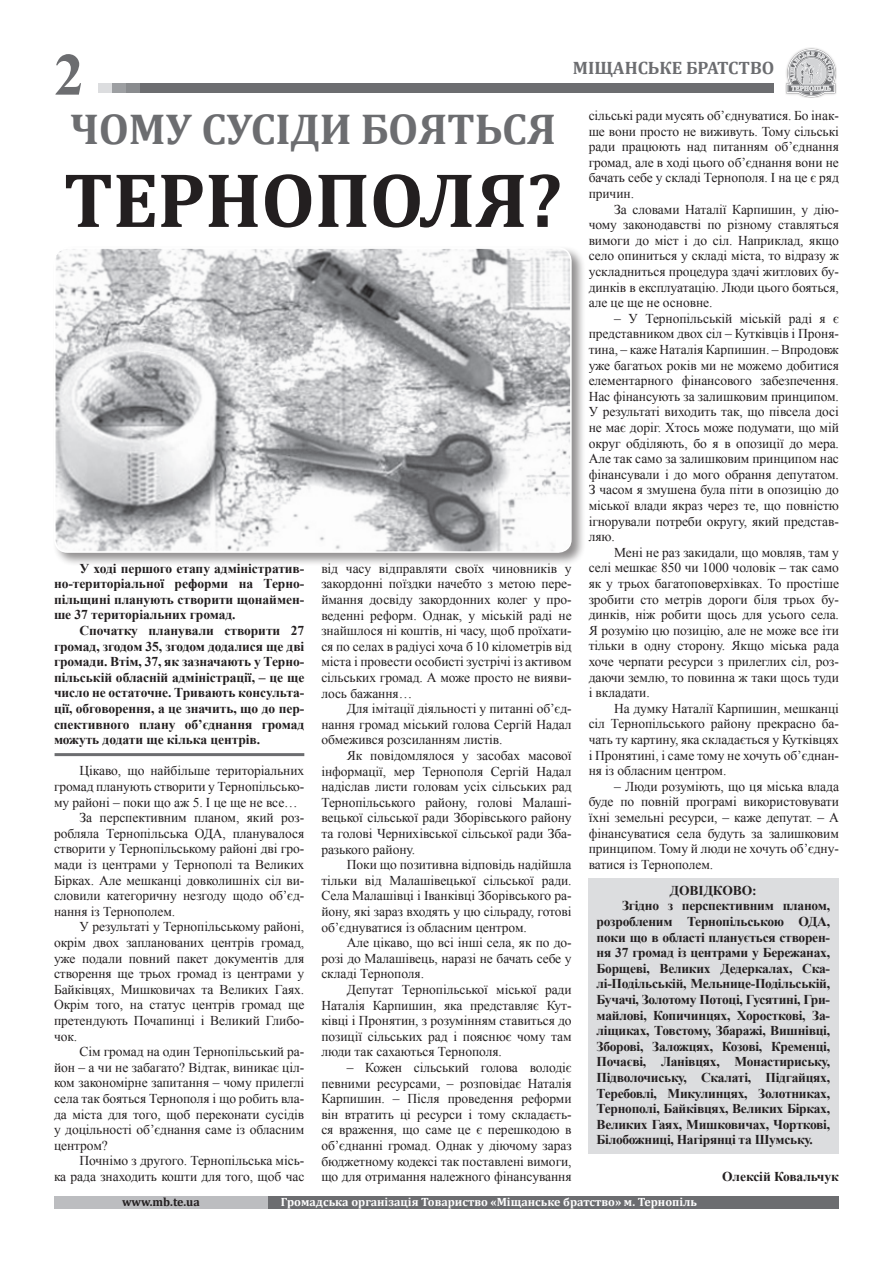
<style>
.page{position:relative;width:893px;height:1263px;background:#fff}
.page>*{position:absolute;margin:0;border:0;box-sizing:border-box;transform-origin:0 0}
.Text{font:700 78px "Cambria";letter-spacing:-.005em;color:#231f20}
.t1{font:700 60px "Times New Roman";color:#6c6d70}
.Text-2{font:700 43.5px "Cambria";letter-spacing:-.005em;color:#6c6d70}
.t2{font:700 18px "Cambria";color:#6c6d70}
.Text-3{font:13.5px/15.6px "Times New Roman";letter-spacing:-.005em;color:#231f20;text-align:justify}
.Text-4{font:700 13.5px/15.6px "Times New Roman";letter-spacing:-.005em;color:#231f20;text-align:justify}
.t3{font:700 12px "Cambria";color:#fff}
.t4{font:700 12px "Cambria";color:#231f20}
</style>
<div class="page">
<div style="left:139px;top:83px;width:635px;height:10px;background:#6c6d70"></div>
<div style="left:268px;top:1196px;width:571px;height:13px;background:#6c6d70"></div>
<div style="left:126px;top:83px;width:13px;height:10px;background:#8a8c8f"></div>
<div style="left:112px;top:83px;width:14px;height:10px;background:#9d9fa2"></div>
<div style="left:98px;top:83px;width:14px;height:10px;background:#dcdddf"></div>
<img style="left:785px;top:47px;width:52px;height:51px">
<div style="left:54px;top:1196px;width:214px;height:13px;background:#bcbdc0"></div>
<div style="left:52px;top:245px;width:534px;height:322px;background:#231f20;opacity:.5"></div>
<img style="left:55px;top:248px;width:516px;height:304px">
<div style="left:54px;top:247px;width:518px;height:306px;border:2px solid #fff;border-radius:13px"></div>
<hr style="left:55px;top:753px;width:249px;height:3px;background:#6c6d70">
<div style="left:589px;top:878px;width:250px;height:275px;background:#dcdddf"></div>
<p class="t1" style="left:54px;top:33px;width:31px">2</p>
<p class="t2" style="left:573px;top:55px;width:203px">МІЩАНСЬКЕ БРАТСТВО</p>
<p class="Text-2" style="left:70px;top:99px;width:488px">ЧОМУ СУСІДИ БОЯТЬСЯ</p>
<p class="Text" style="left:63px;top:145px;width:500px">ТЕРНОПОЛЯ?</p>
<p class="Text-4" style="left:54px;top:560px;width:252px;text-indent:26px">У ході першого етапу адміністратив&shy;но-територіальної реформи на Терно&shy;пільщині планують створити щонаймен&shy;ше 37 територіальних громад.</p>
<p class="Text-4" style="left:54px;top:622px;width:252px;text-indent:26px">Спочатку планували створити 27 громад, згодом 35, згодом додалися ще дві громади. Втім, 37, як зазначають у Терно&shy;пільській обласній адміністрації, – це ще число не остаточне. Тривають консульта&shy;ції, обговорення, а це значить, що до пер&shy;спективного плану об’єднання громад можуть додати ще кілька центрів.</p>
<p class="Text-3" style="left:54px;top:763px;width:252px;text-indent:26px">Цікаво, що найбільше територіальних громад планують створити у Тернопільсько&shy;му районі – поки що аж 5. І це ще не все…</p>
<p class="Text-3" style="left:54px;top:810px;width:252px;text-indent:26px">За перспективним планом, який роз&shy;робляла Тернопільська ОДА, планувалося створити у Тернопільському районі дві гро&shy;мади із центрами у Тернополі та Великих Бірках. Але мешканці довколишніх сіл ви&shy;словили категоричну незгоду щодо об’єд&shy;нання із Тернополем.</p>
<p class="Text-3" style="left:54px;top:919px;width:252px;text-indent:26px">У результаті у Тернопільському районі, окрім двох запланованих центрів громад, уже подали повний пакет документів для створення ще трьох громад із центрами у Байківцях, Мишковичах та Великих Гаях.<br>Окрім того, на статус центрів громад ще претендують Почапинці і Великий Глибо&shy;чок.</p>
<p class="Text-3" style="left:54px;top:1044px;width:252px;text-indent:26px">Сім громад на один Тернопільський ра&shy;йон – а чи не забагато? Відтак, виникає ціл&shy;ком закономірне запитання – чому прилеглі села так бояться Тернополя і що робить вла&shy;да міста для того, щоб переконати сусідів у доцільності об’єднання саме із обласним центром?</p>
<p class="Text-3" style="left:54px;top:1153px;width:252px;text-align:right">Почнімо з другого. Тернопільська місь-<br>ка рада знаходить кошти для того, щоб час</p>
<p class="Text-3" style="left:321px;top:560px;width:252px">від часу відправляти своїх чиновників у закордонні поїздки начебто з метою пере&shy;ймання досвіду закордонних колег у про&shy;веденні реформ. Однак, у міській раді не знайшлося ні коштів, ні часу, щоб проїхати&shy;ся по селах в радіусі хоча б 10 кілометрів від міста і провести особисті зустрічі із активом сільських громад. А може просто не вияви&shy;лось бажання…</p>
<p class="Text-3" style="left:321px;top:701px;width:252px;text-indent:26px">Для імітації діяльності у питанні об’єд&shy;нання громад міський голова Сергій Надал обмежився розсиланням листів.</p>
<p class="Text-3" style="left:321px;top:747px;width:252px;text-indent:26px">Як повідомлялося у засобах масової інформації, мер Тернополя Сергій Надал надіслав листи головам усіх сільських рад Тернопільського району, голові Малаші&shy;вецької сільської ради Зборівського району та голові Чернихівської сільської ради Зба&shy;разького району.</p>
<p class="Text-3" style="left:321px;top:857px;width:252px;text-indent:26px">Поки що позитивна відповідь надійшла тільки від Малашівецької сільської ради.<br>Села Малашівці і Іванківці Зборівського ра&shy;йону, які зараз входять у цю сільраду, готові об’єднуватися із обласним центром.</p>
<p class="Text-3" style="left:321px;top:935px;width:252px;text-indent:26px">Але цікаво, що всі інші села, як по до&shy;розі до Малашівець, наразі не бачать себе у складі Тернополя.</p>
<p class="Text-3" style="left:321px;top:981px;width:252px;text-indent:26px">Депутат Тернопільської міської ради Наталія Карпишин, яка представляє Кут&shy;ківці і Пронятин, з розумінням ставиться до позиції сільських рад і пояснює чому там люди так сахаються Тернополя.</p>
<p class="Text-3" style="left:321px;top:1059px;width:252px;text-indent:26px">– Кожен сільський голова володіє певними ресурсами, – розповідає Наталія Карпишин. – Після проведення реформи він втратить ці ресурси і тому складаєть&shy;ся враження, що саме це є перешкодою в об’єднанні громад. Однак у діючому зараз бюджетному кодексі так поставлені вимоги, що для отримання належного фінансування</p>
<p class="Text-3" style="left:589px;top:107px;width:252px">сільські ради мусять об’єднуватися. Бо інак&shy;ше вони просто не виживуть. Тому сільські ради працюють над питанням об’єднання громад, але в ході цього об’єднання вони не бачать себе у складі Тернополя. І на це є ряд причин.</p>
<p class="Text-3" style="left:589px;top:201px;width:252px;text-indent:26px">За словами Наталії Карпишин, у дію&shy;чому законодавстві по різному ставляться вимоги до міст і до сіл. Наприклад, якщо село опиниться у складі міста, то відразу ж ускладниться процедура здачі житлових бу&shy;динків в експлуатацію. Люди цього бояться, але це ще не основне.</p>
<p class="Text-3" style="left:589px;top:310px;width:252px;text-indent:26px">– У Тернопільській міській раді я є представником двох сіл – Кутківців і Проня&shy;тина, – каже Наталія Карпишин. – Впродовж уже багатьох років ми не можемо добитися елементарного фінансового забезпечення.<br>Нас фінансують за залишковим принципом.<br>У результаті виходить так, що півсела досі не має доріг. Хтось може подумати, що мій округ обділяють, бо я в опозиції до мера.<br>Але так само за залишковим принципом нас фінансували і до мого обрання депутатом.<br>З часом я змушена була піти в опозицію до міської влади якраз через те, що повністю ігнорували потреби округу, який представ&shy;ляю.</p>
<p class="Text-3" style="left:589px;top:544px;width:252px;text-indent:26px">Мені не раз закидали, що мовляв, там у селі мешкає 850 чи 1000 чоловік – так само як у трьох багатоповерхівках. То простіше зробити сто метрів дороги біля трьох бу&shy;динків, ніж робити щось для усього села.<br>Я розумію цю позицію, але не може все іти тільки в одну сторону. Якщо міська рада хоче черпати ресурси з прилеглих сіл, роз&shy;даючи землю, то повинна ж таки щось туди і вкладати.</p>
<p class="Text-3" style="left:589px;top:700px;width:252px;text-indent:26px">На думку Наталії Карпишин, мешканці сіл Тернопільського району прекрасно ба&shy;чать ту картину, яка складається у Кутківцях і Пронятині, і саме тому не хочуть об’єднан&shy;ня із обласним центром.</p>
<p class="Text-3" style="left:589px;top:778px;width:252px;text-indent:26px">– Люди розуміють, що ця міська влада буде по повній програмі використовувати їхні земельні ресурси, – каже депутат. – А фінансуватися села будуть за залишковим принципом. Тому й люди не хочуть об’єдну&shy;ватися із Тернополем.</p>
<p class="Text-4" style="left:670px;top:882px;width:88px">ДОВІДКОВО:</p>
<p class="Text-4" style="left:597px;top:898px;width:235px;text-indent:26px">Згідно з перспективним планом, розробленим Тернопільською ОДА, поки що в області планується створен&shy;ня 37 громад із центрами у Бережанах, Борщеві, Великих Дедеркалах, Ска&shy;лі-Подільській, Мельнице-Подільській, Бучачі, Золотому Потоці, Гусятині, Гри&shy;майлові, Копичинцях, Хоросткові, За&shy;ліщиках, Товстому, Збаражі, Вишнівці, Зборові, Заложцях, Козові, Кременці, Почаєві, Ланівцях, Монастириську, Підволочиську, Скалаті, Підгайцях, Теребовлі, Микулинцях, Золотниках, Тернополі, Байківцях, Великих Бірках, Великих Гаях, Мишковичах, Чорткові, Білобожниці, Нагірянці та Шумську.</p>
<p class="Text-4" style="left:722px;top:1168px;width:118px">Олексій Ковальчук</p>
<p class="t4" style="left:122px;top:1193px;width:79px">www.mb.te.ua</p>
<p class="t3" style="left:281px;top:1193px;width:418px">Громадська організація Товариство «Міщанське братство» м. Тернопіль</p>
</div>
